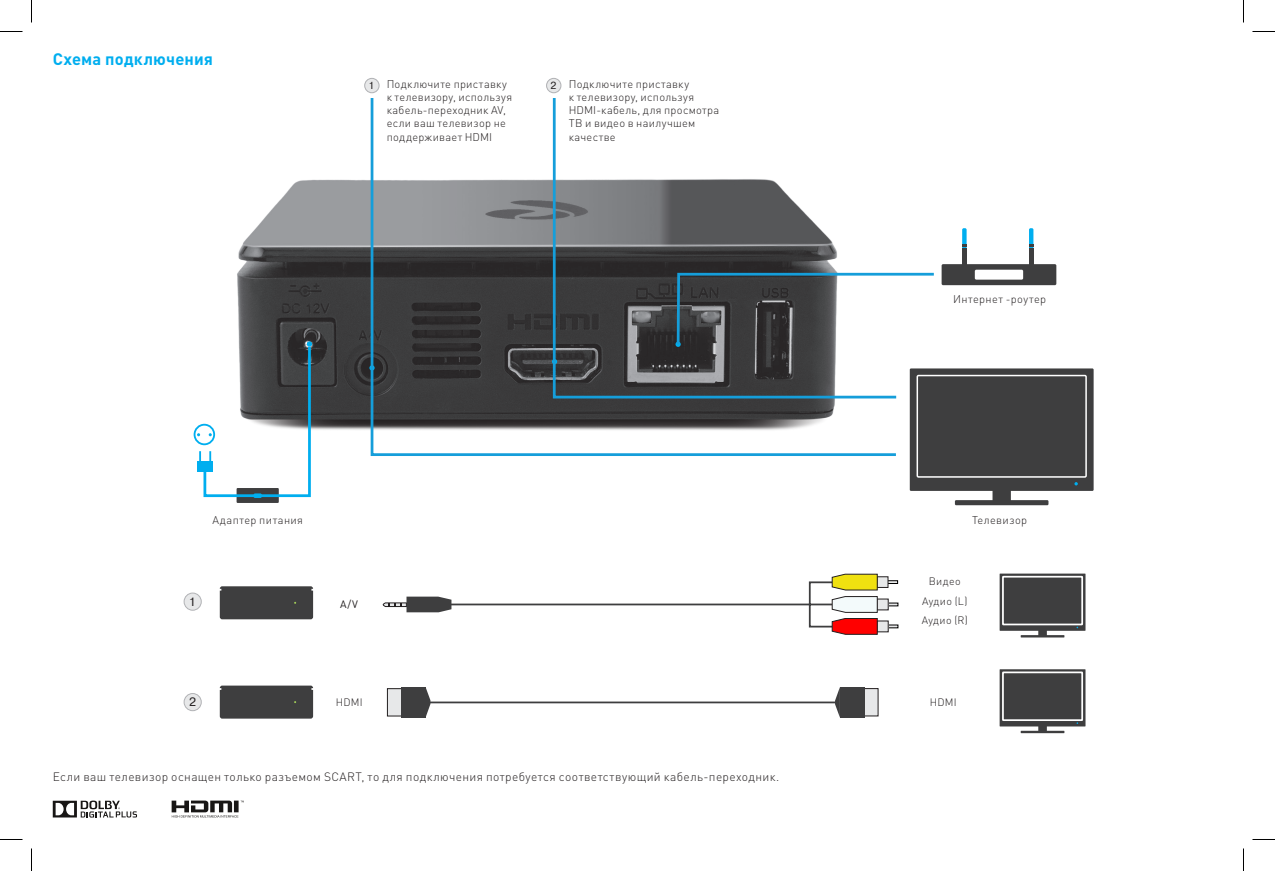
<style>
.page{position:relative;width:1275px;height:871px;background:#fff}
.page>*{position:absolute;margin:0;border:0;box-sizing:border-box;transform-origin:0 0}
.t1{font:700 16.5px "DIN Pro";letter-spacing:.01em;color:#00aeef}
.t2{font:12.15px "Pragmatica";color:#231f20}
.t3{font:300 12px "DIN Pro";letter-spacing:.03em;color:#231f20}
.t4{font:300 11.1px/13.4px "DIN Pro";letter-spacing:.03em;color:#231f20}
.t5{font:300 10.65px "DIN Pro";letter-spacing:.03em;color:#231f20}
.t6{font:10.65px "DIN Pro";color:#231f20}
.t7{font:10.2px "Pragmatica";color:#231f20}
</style>
<div class="page">
<img style="left:193px;top:179px;width:176px;height:263px">
<div style="left:546px;top:78px;width:15px;height:15px;background:#e7e8e9;border-radius:50%"></div>
<div style="left:546px;top:78px;width:15px;height:15px;border:1px solid #b1b2b5;border-radius:50%"></div>
<div style="left:184px;top:693px;width:17px;height:18px;background:#e7e8e9;border-radius:50%"></div>
<div style="left:184px;top:693px;width:18px;height:18px;border:1px solid #b1b2b5;border-radius:50%"></div>
<div style="left:387px;top:689px;width:15px;height:27px;background:#e7e8e9"></div>
<div style="left:387px;top:688px;width:15px;height:28px;border:1px solid #231f20"></div>
<div style="left:401px;top:687px;width:25px;height:30px;background:#3e3e3f"></div>
<svg style="left:426px;top:688px;width:4px;height:28px"></svg>
<div style="left:863px;top:689px;width:15px;height:27px;background:#e7e8e9"></div>
<div style="left:863px;top:688px;width:15px;height:28px;border:1px solid #231f20"></div>
<div style="left:840px;top:687px;width:24px;height:30px;background:#3e3e3f"></div>
<svg style="left:835px;top:687px;width:5px;height:30px"></svg>
<div style="left:194px;top:424px;width:21px;height:21px;border:2px solid #00aeef;border-radius:50%"></div>
<hr style="left:429px;top:701px;width:407px;height:2px;background:#3e3e3f">
<div style="left:237px;top:488px;width:42px;height:15px;background:#3e3e3f"></div>
<div style="left:992px;top:485px;width:19px;height:19px;background:#3e3e3f"></div>
<div style="left:955px;top:500px;width:93px;height:5px;background:#3e3e3f"></div>
<div style="left:910px;top:368px;width:183px;height:123px;background:#3e3e3f"></div>
<div style="left:916px;top:375px;width:171px;height:103px;border:2px solid #fff"></div>
<svg style="left:962px;top:228px;width:4px;height:41px"></svg>
<hr style="left:1029px;top:228px;width:4px;height:41px;background:#00aeef;border-radius:2px">
<div style="left:941px;top:264px;width:115px;height:21px;background:#3e3e3f;border-radius:2px"></div>
<div style="left:975px;top:270px;width:48px;height:10px;background:#fff;border-radius:2px"></div>
<svg style="left:962px;top:244px;width:4px;height:3px"></svg>
<hr style="left:962px;top:249px;width:4px;height:16px;background:#3e3e3f">
<svg style="left:1029px;top:244px;width:4px;height:3px"></svg>
<hr style="left:1029px;top:249px;width:4px;height:16px;background:#3e3e3f">
<div style="left:1038px;top:628px;width:9px;height:9px;background:#3e3e3f"></div>
<hr style="left:1021px;top:635px;width:43px;height:2px;background:#3e3e3f">
<div style="left:999px;top:574px;width:86px;height:57px;background:#3e3e3f"></div>
<div style="left:1002px;top:576px;width:81px;height:49px;border:2px solid #fff"></div>
<div style="left:1038px;top:724px;width:9px;height:9px;background:#3e3e3f"></div>
<hr style="left:1021px;top:731px;width:43px;height:2px;background:#3e3e3f">
<div style="left:999px;top:669px;width:86px;height:57px;background:#3e3e3f"></div>
<div style="left:1002px;top:671px;width:81px;height:50px;border:2px solid #fff"></div>
<div style="left:220px;top:586px;width:93px;height:33px;background:#3e3e3f"></div>
<div style="left:220px;top:686px;width:93px;height:33px;background:#3e3e3f"></div>
<div style="left:365px;top:78px;width:14px;height:15px;background:#e7e8e9;border-radius:50%"></div>
<div style="left:364px;top:78px;width:16px;height:15px;border:1px solid #b1b2b5;border-radius:50%"></div>
<div style="left:184px;top:593px;width:17px;height:17px;background:#e7e8e9;border-radius:50%"></div>
<div style="left:184px;top:592px;width:18px;height:19px;border:1px solid #b1b2b5;border-radius:50%"></div>
<svg style="left:197px;top:341px;width:115px;height:157px"></svg>
<svg style="left:369px;top:98px;width:527px;height:358px"></svg>
<svg style="left:551px;top:98px;width:346px;height:302px"></svg>
<svg style="left:675px;top:271px;width:259px;height:76px"></svg>
<svg style="left:383px;top:574px;width:515px;height:61px"></svg>
<svg style="left:172px;top:800px;width:72px;height:17px"></svg>
<svg style="left:53px;top:800px;width:84px;height:17px"></svg>
<svg style="left:0;top:31px;width:22px;height:1px"></svg>
<svg style="left:1252px;top:31px;width:23px;height:1px"></svg>
<svg style="left:0;top:839px;width:22px;height:1px"></svg>
<svg style="left:1252px;top:839px;width:23px;height:1px"></svg>
<svg style="left:31px;top:0;width:1px;height:23px"></svg>
<svg style="left:31px;top:848px;width:1px;height:23px"></svg>
<svg style="left:1243px;top:0;width:1px;height:23px"></svg>
<svg style="left:1243px;top:848px;width:1px;height:23px"></svg>
<p class="t1" style="left:53px;top:48px;width:162px">Схема подключения</p>
<p class="t7" style="left:368px;top:80px;width:7px">1</p>
<p class="t4" style="left:387px;top:76px;width:127px">Подключите приставку к телевизору, используя кабель-переходник AV, если ваш телевизор не поддерживает HDMI</p>
<p class="t7" style="left:550px;top:79px;width:7px">2</p>
<p class="t4" style="left:569px;top:76px;width:152px">Подключите приставку<br>к телевизору, используя<br>HDMI-кабель, для просмотра<br>ТВ и видео в наилучшем качестве</p>
<p class="t4" style="left:953px;top:292px;width:94px">Интернет -роутер</p>
<p class="t4" style="left:212px;top:513px;width:92px">Адаптер питания</p>
<p class="t2" style="left:189px;top:594px;width:9px">1</p>
<p class="t2" style="left:189px;top:695px;width:9px">2</p>
<p class="t6" style="left:340px;top:597px;width:19px">A/V</p>
<p class="t4" style="left:972px;top:513px;width:57px">Телевизор</p>
<p class="t5" style="left:929px;top:574px;width:33px">Видео</p>
<p class="t5" style="left:922px;top:593px;width:47px">Аудио (L)</p>
<p class="t5" style="left:922px;top:613px;width:48px">Аудио (R)</p>
<p class="t5" style="left:336px;top:694px;width:28px">HDMI</p>
<p class="t5" style="left:930px;top:694px;width:28px">HDMI</p>
<p class="t3" style="left:53px;top:769px;width:728px">Если ваш телевизор оснащен только разъемом SCART, то для подключения потребуется соответствующий кабель-переходник.</p>
</div>
